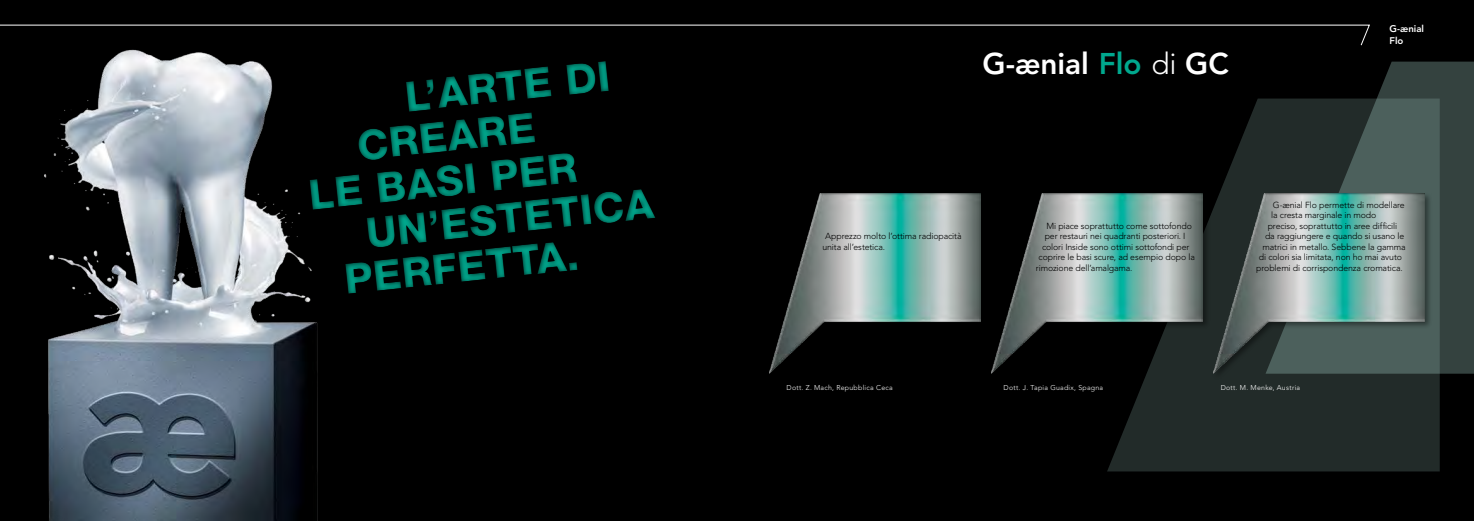
<style>
.page{position:relative;width:1474px;height:521px;background:#fff}
.page>*{position:absolute;margin:0;border:0;box-sizing:border-box;transform-origin:0 0}
.t1{font:800 42px "Helvetica Neue";color:#00a88e}
.t2{font:800 29.75px "Avenir";color:#fff}
.t3{font:800 9.62px/11.5px "Avenir";color:#fff}
.t4{font:300 8.75px/10.5px "Avenir";letter-spacing:-.015em;color:#000}
.t5{font:300 7px "Avenir";letter-spacing:.035em;color:#fff}
.s1{color:#00a88e}
.s2{font-weight:300}
</style>
<div class="page">
<div style="left:729px;top:0;width:744px;height:521px;background:#000"></div>
<div style="left:0;top:0;width:744px;height:521px;background:#000"></div>
<svg style="left:1107px;top:99px;width:332px;height:372px;fill:#222b29"></svg>
<svg style="left:1265px;top:62px;width:208px;height:312px"></svg>
<img style="left:769px;top:193px;width:211px;height:180px">
<div style="left:990px;top:192px;width:220px;height:188px;background:#000;opacity:.4"></div>
<img style="left:991px;top:193px;width:211px;height:180px">
<div style="left:1212px;top:192px;width:220px;height:188px;background:#000;opacity:.4"></div>
<img style="left:1213px;top:193px;width:211px;height:180px">
<svg style="left:0;top:24px;width:1370px;height:22px"></svg>
<img style="left:16px;top:40px;width:314px;height:481px">
<h1 class="t1" style="left:402px;top:72px;width:208px;rotate:-6deg">L’arte di</h1>
<h1 class="t1" style="left:354px;top:121px;width:181px;rotate:-6deg">creare</h1>
<h1 class="t1" style="left:306px;top:170px;width:271px;rotate:-6deg">le basi per</h1>
<h1 class="t1" style="left:363px;top:208px;width:291px;rotate:-6deg">un’estetica</h1>
<h1 class="t1" style="left:341px;top:254px;width:237px;rotate:-6deg">perfetta.</h1>
<h2 class="t2" style="left:982px;top:46px;width:248px">G-ænial <span class="s1">Flo</span> <span class="s2">di</span> GC</h2>
<p class="t3" style="left:1389px;top:23px;width:36px">G-ænial<br>Flo</p>
<p class="t4" style="left:822px;top:231px;width:141px">Apprezzo molto l’ottima radiopacità unita all’estetica.</p>
<p class="t4" style="left:1046px;top:220px;width:147px">Mi piace soprattutto come sottofondo</p>
<p class="t4" style="left:1044px;top:231px;width:142px">per restauri nei quadranti posteriori. I</p>
<p class="t4" style="left:1042px;top:241px;width:149px">colori Inside sono ottimi sottofondi per</p>
<p class="t4" style="left:1038px;top:252px;width:158px">coprire le basi scure, ad esempio dopo la</p>
<p class="t4" style="left:1035px;top:262px;width:98px">rimozione dell’amalgama.</p>
<p class="t4" style="left:1272px;top:199px;width:133px">G-ænial Flo permette di modellare</p>
<p class="t4" style="left:1271px;top:210px;width:107px">la cresta marginale in modo</p>
<p class="t4" style="left:1267px;top:220px;width:131px">preciso, soprattutto in aree difficili</p>
<p class="t4" style="left:1264px;top:231px;width:141px">da raggiungere e quando si usano le</p>
<p class="t4" style="left:1262px;top:241px;width:145px">matrici in metallo. Sebbene la gamma</p>
<p class="t4" style="left:1258px;top:252px;width:144px">di colori sia limitata, non ho mai avuto</p>
<p class="t4" style="left:1256px;top:262px;width:148px">problemi di corrispondenza cromatica.</p>
<p class="t5" style="left:786px;top:383px;width:108px">Dott. Z. Mach, Repubblica Ceca</p>
<p class="t5" style="left:1003px;top:383px;width:101px">Dott. J. Tapia Guadix, Spagna</p>
<p class="t5" style="left:1220px;top:383px;width:81px">Dott. M. Menke, Austria</p>
</div>
